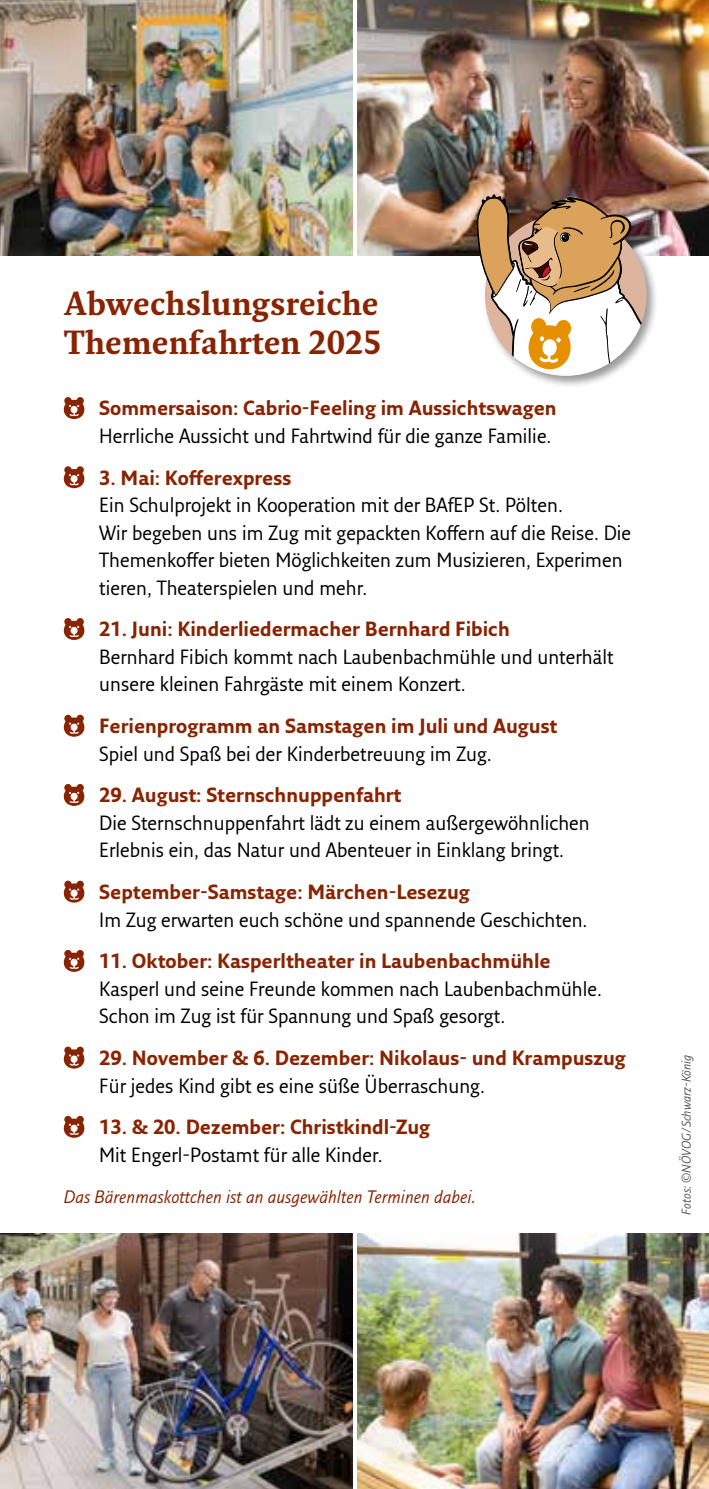
<style>
.page{position:relative;width:709px;height:1489px;background:#fff}
.page>*{position:absolute;margin:0;border:0;box-sizing:border-box;transform-origin:0 0}
.t1{font:700 32.5px/39px "Fresco Pro";color:#892301;scale:.95 1}
.t2{font:20px/27.5px "Fresco Sans Pro";color:#000;scale:.95 1}
.t3{font:700 20px "Fresco Sans Pro";color:#892301;scale:.95 1}
.t4{font:italic 17.5px "Fresco Sans Pro";color:#892301;scale:.95 1}
.t5{font:italic 12.5px "Fresco Sans Pro";color:#575756;scale:.95 1}
</style>
<div class="page">
<img style="left:0;top:0;width:709px;height:255px">
<img style="left:0;top:1233px;width:709px;height:255px">
<hr style="left:353px;top:1227px;width:3px;height:261px;background:#fff">
<svg style="left:64px;top:397px;width:20px;height:22px"></svg>
<svg style="left:64px;top:466px;width:20px;height:22px"></svg>
<svg style="left:64px;top:618px;width:20px;height:22px"></svg>
<svg style="left:64px;top:714px;width:20px;height:22px"></svg>
<svg style="left:64px;top:784px;width:20px;height:21px"></svg>
<svg style="left:64px;top:880px;width:20px;height:22px"></svg>
<svg style="left:64px;top:949px;width:20px;height:22px"></svg>
<svg style="left:64px;top:1046px;width:20px;height:22px"></svg>
<svg style="left:64px;top:1115px;width:20px;height:22px"></svg>
<hr style="left:353px;top:0;width:3px;height:269px;background:#fff">
<div style="left:482px;top:211px;width:177px;height:177px;background:#000;opacity:.4"></div>
<svg style="left:477px;top:194px;width:174px;height:182px"></svg>
<h1 class="t1" style="left:64px;top:284px;width:336px">Abwechslungsreiche<br>Themenfahrten 2025</h1>
<p class="t3" style="left:99px;top:396px;width:483px">Sommersaison: Cabrio-Feeling im Aussichtswagen</p>
<p class="t2" style="left:99px;top:421px;width:477px">Herrliche Aussicht und Fahrtwind für die ganze Familie.</p>
<p class="t3" style="left:99px;top:465px;width:204px">3. Mai: Kofferexpress</p>
<p class="t2" style="left:99px;top:491px;width:561px">Ein Schulprojekt in Kooperation mit der BAfEP St. Pölten.<br>Wir begeben uns im Zug mit gepackten Koffern auf die Reise. Die Themenkoffer bieten Möglichkeiten zum Musizieren, Experimen tieren, Theaterspielen und mehr.</p>
<p class="t3" style="left:99px;top:616px;width:434px">21. Juni: Kinderliedermacher Bernhard Fibich</p>
<p class="t2" style="left:99px;top:642px;width:543px">Bernhard Fibich kommt nach Laubenbachmühle und unterhält unsere kleinen Fahrgäste mit einem Konzert.</p>
<p class="t3" style="left:99px;top:713px;width:484px">Ferienprogramm an Samstagen im Juli und August</p>
<p class="t2" style="left:99px;top:739px;width:415px">Spiel und Spaß bei der Kinderbetreuung im Zug.</p>
<p class="t3" style="left:99px;top:782px;width:319px">29. August: Sternschnuppenfahrt</p>
<p class="t2" style="left:99px;top:808px;width:518px">Die Sternschnuppenfahrt lädt zu einem außergewöhnlichen<br>Erlebnis ein, das Natur und Abenteuer in Einklang bringt.</p>
<p class="t3" style="left:99px;top:879px;width:391px">September-Samstage: Märchen-Lesezug</p>
<p class="t2" style="left:99px;top:905px;width:515px">Im Zug erwarten euch schöne und spannende Geschichten.</p>
<p class="t3" style="left:99px;top:948px;width:476px">11. Oktober: Kasperltheater in Laubenbachmühle</p>
<p class="t2" style="left:99px;top:974px;width:531px">Kasperl und seine Freunde kommen nach Laubenbachmühle.<br>Schon im Zug ist für Spannung und Spaß gesorgt.</p>
<p class="t3" style="left:99px;top:1045px;width:556px">29. November &amp; 6. Dezember: Nikolaus- und Krampuszug</p>
<p class="t2" style="left:99px;top:1071px;width:407px">Für jedes Kind gibt es eine süße Überraschung.</p>
<p class="t3" style="left:99px;top:1114px;width:350px">13. &amp; 20. Dezember: Christkindl-Zug</p>
<p class="t2" style="left:99px;top:1140px;width:300px">Mit Engerl-Postamt für alle Kinder.</p>
<p class="t4" style="left:64px;top:1186px;width:435px">Das Bärenmaskottchen ist an ausgewählten Terminen dabei.</p>
<p class="t5" style="left:678px;top:1214px;width:170px;rotate:-90deg">Fotos: ©NÖVOG/Schwarz-König</p>
</div>
